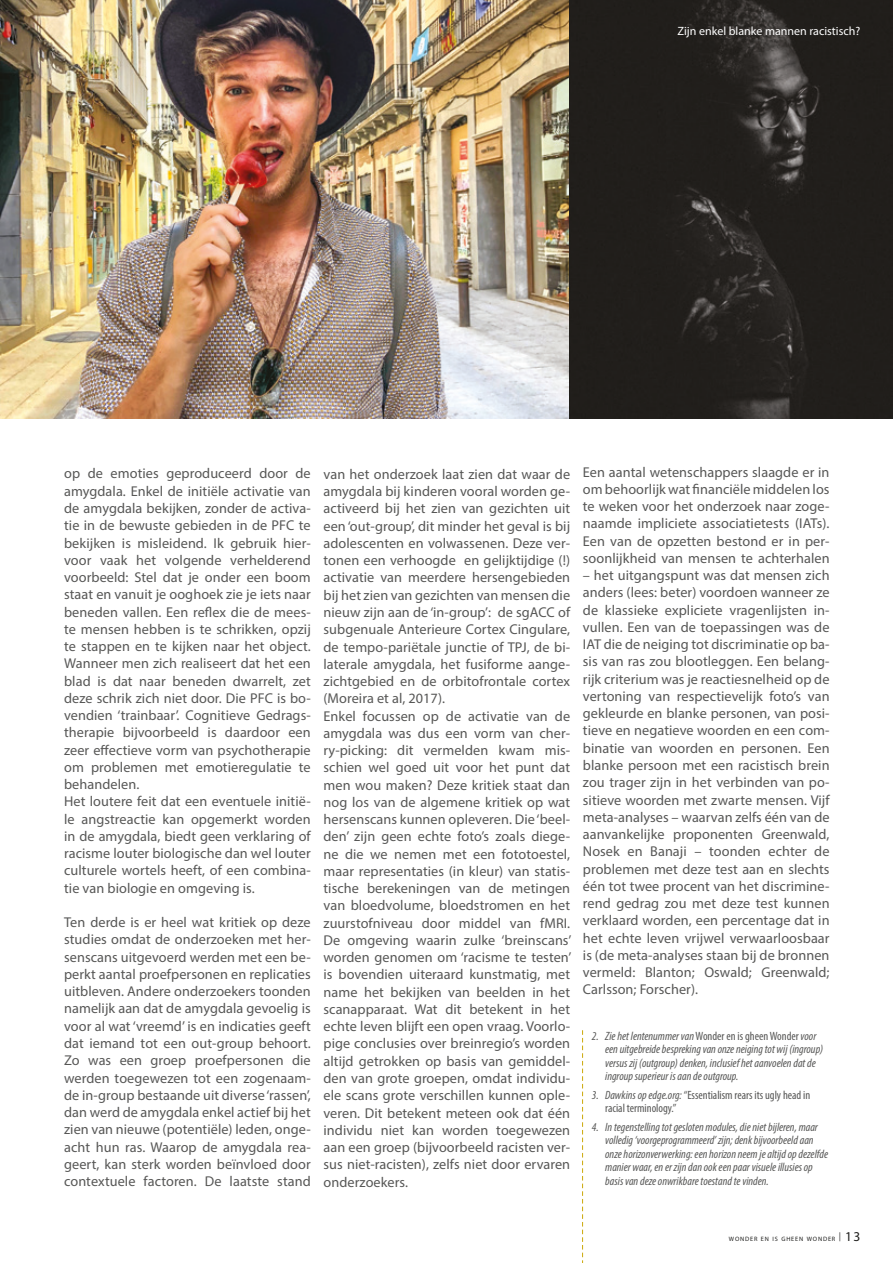
<style>
.page{position:relative;width:893px;height:1263px;background:#fff}
.page>*{position:absolute;margin:0;border:0;box-sizing:border-box;transform-origin:0 0}
.t1{font:14.25px/17.2px "Myriad Pro";letter-spacing:.005em;color:#575756;text-align:justify}
.t2{font:italic condensed 12px/13.5px "Myriad Pro";color:#575756}
.t3{font:condensed 12px/13.5px "Myriad Pro";color:#575756}
.t4{font:12px "Myriad Pro";color:#fff}
.t5{font:6.3px "Myriad Pro";letter-spacing:.13em;color:#1d1d1b}
.s1{font-style:normal}
.s2{font-style:italic}
.s3{font-size:13.5px}
</style>
<div class="page">
<img style="left:568px;top:0;width:325px;height:419px">
<img style="left:0;top:0;width:568px;height:419px">
<svg style="left:582px;top:1030px;width:1px;height:233px"></svg>
<p class="t4" style="left:677px;top:24px;width:184px">Zijn enkel blanke mannen racistisch?</p>
<p class="t1" style="left:64px;top:465px;width:248px;text-align:left">op de emoties geproduceerd door de amygdala. Enkel de initiële activatie van de amygdala bekijken, zonder de activa&shy;tie in de bewuste gebieden in de PFC te bekijken is misleidend. Ik gebruik hier&shy;voor vaak het volgende verhelderend voorbeeld: Stel dat je onder een boom staat en vanuit je ooghoek zie je iets naar beneden vallen. Een reflex die de mees&shy;te mensen hebben is te schrikken, opzij te stappen en te kijken naar het object.<br>Wanneer men zich realiseert dat het een blad is dat naar beneden dwarrelt, zet deze schrik zich niet door. Die PFC is bo&shy;vendien ‘trainbaar’. Cognitieve Gedrags&shy;therapie bijvoorbeeld is daardoor een zeer effectieve vorm van psychotherapie om problemen met emotieregulatie te behandelen.<br>Het loutere feit dat een eventuele initië&shy;le angstreactie kan opgemerkt worden in de amygdala, biedt geen verklaring of racisme louter biologische dan wel louter culturele wortels heeft, of een combina&shy;tie van biologie en omgeving is.</p>
<p class="t1" style="left:64px;top:913px;width:248px">Ten derde is er heel wat kritiek op deze studies omdat de onderzoeken met her&shy;senscans uitgevoerd werden met een be&shy;perkt aantal proefpersonen en replicaties uitbleven. Andere onderzoekers toonden namelijk aan dat de amygdala gevoelig is voor al wat ‘vreemd’ is en indicaties geeft dat iemand tot een out-group behoort.<br>Zo was een groep proefpersonen die werden toegewezen tot een zogenaam&shy;de in-group bestaande uit diverse ‘rassen’, dan werd de amygdala enkel actief bij het zien van nieuwe (potentiële) leden, onge&shy;acht hun ras. Waarop de amygdala rea&shy;geert, kan sterk worden beïnvloed door contextuele factoren. De laatste stand</p>
<p class="t1" style="left:324px;top:465px;width:249px;text-align:left">van het onderzoek laat zien dat waar de amygdala bij kinderen vooral worden ge&shy;activeerd bij het zien van gezichten uit een ‘out-group’, dit minder het geval is bij adolescenten en volwassenen. Deze ver&shy;tonen een verhoogde en gelijktijdige (!) activatie van meerdere hersengebieden bij het zien van gezichten van mensen die nieuw zijn aan de ‘in-group’: de sgACC of subgenuale Anterieure Cortex Cingulare, de tempo-pariëtale junctie of TPJ, de bi&shy;laterale amygdala, het fusiforme aange&shy;zichtgebied en de orbitofrontale cortex (Moreira et al, 2017).<br>Enkel focussen op de activatie van de amygdala was dus een vorm van cher&shy;ry-picking: dit vermelden kwam mis&shy;schien wel goed uit voor het punt dat men wou maken? Deze kritiek staat dan nog los van de algemene kritiek op wat hersenscans kunnen opleveren. Die ‘beel&shy;den’ zijn geen echte foto’s zoals diege&shy;ne die we nemen met een fototoestel, maar representaties (in kleur) van statis&shy;tische berekeningen van de metingen van bloedvolume, bloedstromen en het zuurstofniveau door middel van fMRI.<br>De omgeving waarin zulke ‘breinscans’ worden genomen om ‘racisme te testen’ is bovendien uiteraard kunstmatig, met name het bekijken van beelden in het scanapparaat. Wat dit betekent in het echte leven blijft een open vraag. Voorlo&shy;pige conclusies over breinregio’s worden altijd getrokken op basis van gemiddel&shy;den van grote groepen, omdat individu&shy;ele scans grote verschillen kunnen ople&shy;veren. Dit betekent meteen ook dat één individu niet kan worden toegewezen aan een groep (bijvoorbeeld racisten ver&shy;sus niet-racisten), zelfs niet door ervaren onderzoekers.</p>
<p class="t1" style="left:583px;top:463px;width:248px">Een aantal wetenschappers slaagde er in om behoorlijk wat financiële middelen los te weken voor het onderzoek naar zoge&shy;naamde impliciete associatietests (IATs).<br>Een van de opzetten bestond er in per&shy;soonlijkheid van mensen te achterhalen</p>
<p class="t1" style="left:583px;top:566px;width:248px">– het uitgangspunt was dat mensen zich anders (lees: beter) voordoen wanneer ze de klassieke expliciete vragenlijsten in&shy;vullen. Een van de toepassingen was de IAT die de neiging tot discriminatie op ba&shy;sis van ras zou blootleggen. Een belang&shy;rijk criterium was je reactiesnelheid op de vertoning van respectievelijk foto’s van gekleurde en blanke personen, van posi&shy;tieve en negatieve woorden en een com&shy;binatie van woorden en personen. Een blanke persoon met een racistisch brein zou trager zijn in het verbinden van po&shy;sitieve woorden met zwarte mensen. Vijf meta-analyses – waarvan zelfs één van de aanvankelijke proponenten Greenwald, Nosek en Banaji – toonden echter de problemen met deze test aan en slechts één tot twee procent van het discrimine&shy;rend gedrag zou met deze test kunnen verklaard worden, een percentage dat in het echte leven vrijwel verwaarloosbaar is (de meta-analyses staan bij de bronnen vermeld: Blanton; Oswald; Greenwald; Carlsson; Forscher).</p>
<p class="t2" style="left:605px;top:1029px;width:220px;text-indent:-14px">2. Zie het lentenummer van <span class="s1">Wonder en is gheen Wonder</span> voor een uitgebreide bespreking van onze neiging tot wij (ingroup) versus zij (outgroup) denken, inclusief het aanvoelen dat de ingroup superieur is aan de outgroup.</p>
<p class="t3" style="left:605px;top:1088px;width:207px;text-indent:-14px"><span class="s2">3. Dawkins op edge.org:</span> “Essentialism rears its ugly head in racial terminology.”</p>
<p class="t2" style="left:605px;top:1120px;width:224px;text-indent:-14px">4. In tegenstelling tot gesloten modules, die niet bijleren, maar volledig ‘voorgeprogrammeerd’ zijn; denk bijvoorbeeld aan onze horizonverwerking: een horizon neem je altijd op dezelfde manier waar, en er zijn dan ook een paar visuele illusies op basis van deze onwrikbare toestand te vinden.</p>
<p class="t5" style="left:729px;top:1235px;width:133px">WONDER EN IS GHEEN WONDER <sup>|</sup> <span class="s3">13</span></p>
</div>
